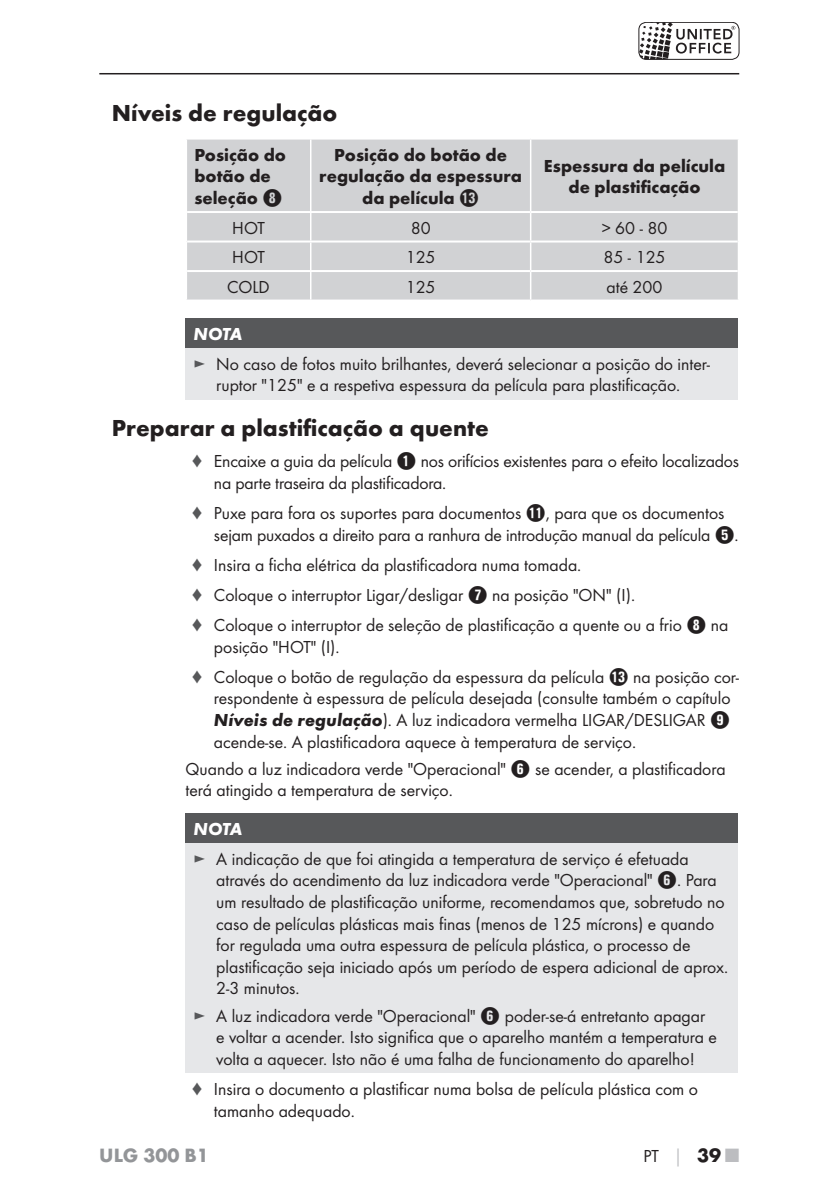
<style>
.page{position:relative;width:840px;height:1191px;background:#fff}
.page>*{position:absolute;margin:0;border:0;box-sizing:border-box;transform-origin:0 0}
.t1{font:700 24px "Futura";color:#231f20}
.t2{font:700 20px "Futura";color:#939598}
.t3{font:18px/21.6px "Futura Boo";color:#231f20}
.t4{font:700 18px/21.6px "Futura";color:#231f20;text-align:center}
.t5{font:italic 700 18px "Futura";letter-spacing:-.015em;color:#fff}
.s1{font-family:"Hako PI Nummern";font-weight:400;font-size:20px}
.s2{color:#57585a}
.s3{font-family:"Hako PI Nummern";font-size:20px}
.s4{font-family:"Futura";font-weight:700;font-style:italic}
.s5{font-family:"Futura";font-weight:700;color:#bcbdc0}
.s6{font-family:"Futura";font-weight:700;font-size:20px}
.s7{font-family:"Futura";font-weight:700;font-size:20px;color:#bcbdc0}
</style>
<div class="page">
<svg style="left:640px;top:22px;width:94px;height:36px"></svg>
<div style="left:638px;top:22px;width:100px;height:38px;border:1px solid #231f20;border-radius:7px"></div>
<hr style="left:99px;top:73px;width:639px;height:1px;background:#231f20">
<div style="left:187px;top:140px;width:550px;height:159px;background:#d1d2d4"></div>
<hr style="left:187px;top:211px;width:343px;height:2px;background:#fff">
<hr style="left:530px;top:211px;width:207px;height:2px;background:#fff">
<hr style="left:187px;top:240px;width:343px;height:2px;background:#fff">
<hr style="left:530px;top:240px;width:207px;height:2px;background:#fff">
<hr style="left:187px;top:270px;width:343px;height:2px;background:#fff">
<hr style="left:530px;top:270px;width:207px;height:2px;background:#fff">
<hr style="left:310px;top:140px;width:1px;height:71px;background:#fff">
<hr style="left:529px;top:140px;width:2px;height:71px;background:#fff">
<hr style="left:529px;top:213px;width:2px;height:27px;background:#fff">
<svg style="left:737px;top:213px;width:1px;height:28px"></svg>
<hr style="left:529px;top:242px;width:2px;height:28px;background:#fff">
<svg style="left:310px;top:213px;width:1px;height:86px"></svg>
<hr style="left:529px;top:272px;width:2px;height:27px;background:#fff">
<svg style="left:737px;top:272px;width:1px;height:27px"></svg>
<div style="left:185px;top:318px;width:552px;height:30px;background:#57585a"></div>
<div style="left:185px;top:348px;width:552px;height:51px;background:#e6e7e9"></div>
<div style="left:185px;top:813px;width:552px;height:30px;background:#57585a"></div>
<div style="left:185px;top:843px;width:552px;height:229px;background:#e6e7e9"></div>
<h1 class="t1" style="left:112px;top:104px;width:227px">Níveis de regulação</h1>
<p class="t4" style="left:194px;top:145px;width:93px;text-align:left">Posição do botão de seleção <span class="s1">8</span></p>
<p class="t4" style="left:319px;top:145px;width:204px">Posição do botão de regulação da espessura da película <span class="s1">e</span></p>
<p class="t4" style="left:543px;top:156px;width:183px">Espessura da película de plastificação</p>
<p class="t3" style="left:232px;top:218px;width:34px">HOT</p>
<p class="t3" style="left:410px;top:218px;width:21px">80</p>
<p class="t3" style="left:601px;top:218px;width:67px">&gt; 60 - 80</p>
<p class="t3" style="left:232px;top:247px;width:34px">HOT</p>
<p class="t3" style="left:405px;top:247px;width:31px">125</p>
<p class="t3" style="left:603px;top:247px;width:64px">85 - 125</p>
<p class="t3" style="left:227px;top:277px;width:44px">COLD</p>
<p class="t3" style="left:405px;top:277px;width:31px">125</p>
<p class="t3" style="left:606px;top:277px;width:57px">até 200</p>
<p class="t5" style="left:193px;top:327px;width:50px">NOTA</p>
<p class="t3" style="left:193px;top:354px;width:517px;text-align:center"><span class="s2">►</span> No caso de fotos muito brilhantes, deverá selecionar a posição do inter&shy;ruptor "125" e a respetiva espessura da película para plastificação.</p>
<h1 class="t1" style="left:112px;top:418px;width:378px">Preparar a plastificação a quente</h1>
<p class="t3" style="left:214px;top:451px;width:526px;text-indent:-23px"><span class="s2">♦</span> Encaixe a guia da película <span class="s3">1</span> nos orifícios existentes para o efeito localizados na parte traseira da plastificadora.</p>
<p class="t3" style="left:214px;top:503px;width:526px;text-indent:-23px"><span class="s2">♦</span> Puxe para fora os suportes para documentos <span class="s3">q</span>, para que os documentos sejam puxados a direito para a ranhura de introdução manual da película <span class="s3">5</span>.</p>
<p class="t3" style="left:191px;top:550px;width:538px;line-height:30.2px"><span class="s2">♦</span> Insira a ficha elétrica da plastificadora numa tomada.<br><span class="s2">♦</span> Coloque o interruptor Ligar/desligar <span class="s3">7</span> na posição "ON" (I).<br><span class="s2">♦</span> Coloque o interruptor de seleção de plastificação a quente ou a frio <span class="s3">8</span> na</p>
<p class="t3" style="left:191px;top:632px;width:549px;line-height:30px;text-indent:23px">posição "HOT" (I).<br><span class="s2">♦</span> Coloque o botão de regulação da espessura da película <span class="s3">e</span> na posição cor-</p>
<p class="t3" style="left:214px;top:688px;width:517px;text-align:justify">respondente à espessura de película desejada (consulte também o capítulo <span class="s4">Níveis de regulação</span>). A luz indicadora vermelha LIGAR/DESLIGAR <span class="s3">9 </span>acende-se. A plastificadora aquece à temperatura de serviço.</p>
<p class="t3" style="left:185px;top:759px;width:541px">Quando a luz indicadora verde "Operacional" <span class="s3">6</span> se acender, a plastificadora terá atingido a temperatura de serviço.</p>
<p class="t5" style="left:193px;top:822px;width:50px">NOTA</p>
<p class="t3" style="left:216px;top:849px;width:513px;text-indent:-23px"><span class="s2">►</span> A indicação de que foi atingida a temperatura de serviço é efetuada através do acendimento da luz indicadora verde "Operacional" <span class="s3">6</span>. Para um resultado de plastificação uniforme, recomendamos que, sobretudo no caso de películas plásticas mais finas (menos de 125 mícrons) e quando for regulada uma outra espessura de película plástica, o processo de plastificação seja iniciado após um período de espera adicional de aprox.<br>2-3 minutos.</p>
<p class="t3" style="left:216px;top:1005px;width:502px;text-indent:-23px"><span class="s2">►</span> A luz indicadora verde "Operacional" <span class="s3">6</span> poder-se-á entretanto apagar e voltar a acender. Isto significa que o aparelho mantém a temperatura e volta a aquecer. Isto não é uma falha de funcionamento do aparelho!</p>
<p class="t3" style="left:214px;top:1079px;width:485px;text-indent:-23px"><span class="s2">♦</span> Insira o documento a plastificar numa bolsa de película plástica com o tamanho adequado.</p>
<p class="t2" style="left:99px;top:1147px;width:111px">ULG 300 B1</p>
<p class="t3" style="left:643px;top:1146px;width:97px">PT <span class="s5">│</span> <span class="s6">39</span> <span class="s7">■</span></p>
</div>
